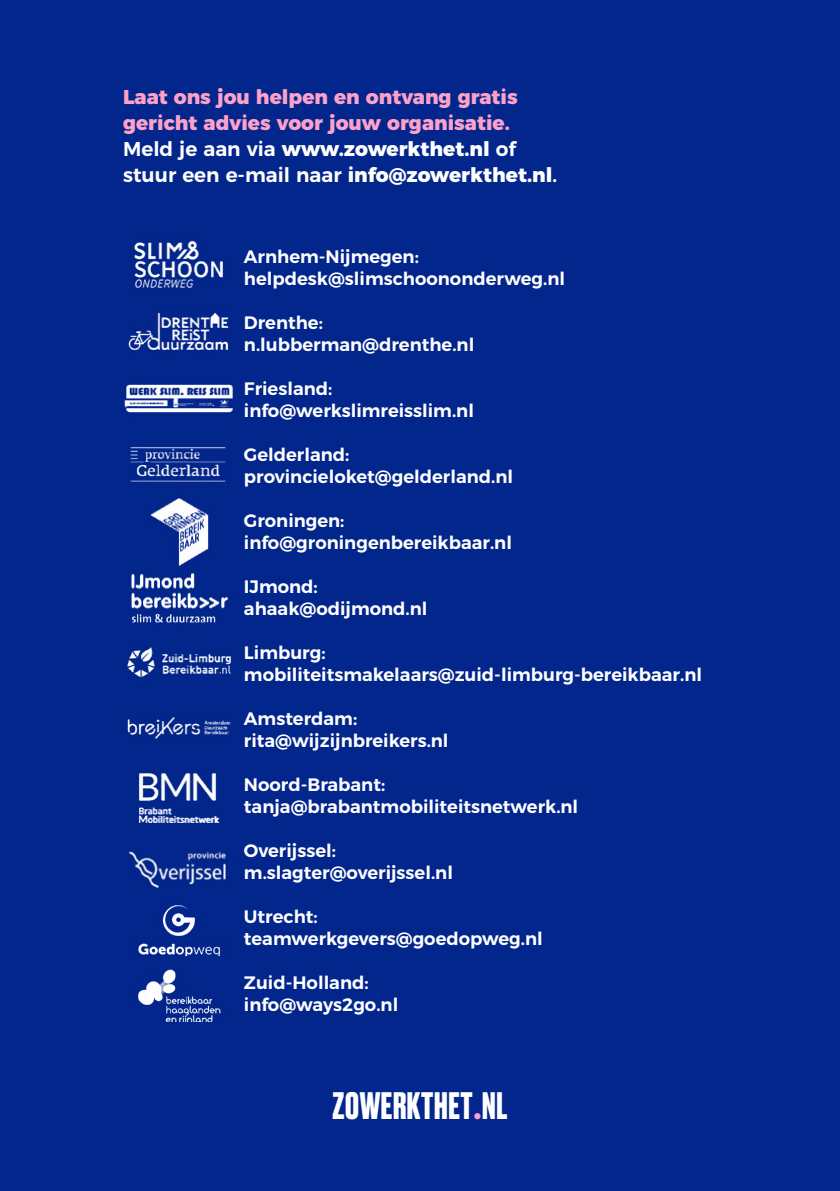
<style>
.page{position:relative;width:840px;height:1191px;background:#fff}
.page>*{position:absolute;margin:0;border:0;box-sizing:border-box;transform-origin:0 0}
.t1{font:700 36px "Druk";letter-spacing:.02em;color:#fff}
.t2{font:800 20px/26px "Montserrat";color:#fda1c9}
.t3{font:600 18px/22px "Montserrat";color:#fff}
.s1{font-weight:600;color:#fff}
.s2{color:#fff}
.s3{font-family:"Montserrat";color:#fda1c9}
</style>
<div class="page">
<div style="left:0;top:0;width:839px;height:1191px;background:#03268c"></div>
<img style="left:130px;top:238px;width:97px;height:52px">
<img style="left:123px;top:305px;width:111px;height:53px">
<img style="left:123px;top:372px;width:111px;height:53px">
<img style="left:123px;top:439px;width:111px;height:53px">
<img style="left:123px;top:571px;width:111px;height:53px">
<img style="left:123px;top:637px;width:111px;height:53px">
<img style="left:123px;top:703px;width:111px;height:53px">
<img style="left:129px;top:769px;width:100px;height:53px">
<img style="left:123px;top:836px;width:111px;height:53px">
<img style="left:131px;top:902px;width:96px;height:53px">
<img style="left:131px;top:968px;width:96px;height:53px">
<img style="left:119px;top:492px;width:119px;height:79px">
<p class="t2" style="left:123px;top:82px;width:435px">Laat ons jou helpen en ontvang gratis gericht advies voor jouw organisatie.<br><span class="s1">Meld je aan via</span> <span class="s2">www.zowerkthet.nl</span> <span class="s1">of stuur een e-mail naar</span> <span class="s2">info@zowerkthet.nl</span><span class="s1">.</span></p>
<p class="t3" style="left:244px;top:244px;width:322px">Arnhem-Nijmegen: helpdesk@slimschoononderweg.nl</p>
<p class="t3" style="left:244px;top:310px;width:232px">Drenthe: n.lubberman@drenthe.nl</p>
<p class="t3" style="left:244px;top:376px;width:231px">Friesland: info@werkslimreisslim.nl</p>
<p class="t3" style="left:244px;top:442px;width:270px">Gelderland: provincieloket@gelderland.nl</p>
<p class="t3" style="left:244px;top:508px;width:269px">Groningen: info@groningenbereikbaar.nl</p>
<p class="t3" style="left:244px;top:574px;width:185px">IJmond: ahaak@odijmond.nl</p>
<p class="t3" style="left:244px;top:640px;width:459px">Limburg: mobiliteitsmakelaars@zuid-limburg-bereikbaar.nl</p>
<p class="t3" style="left:244px;top:706px;width:206px">Amsterdam: rita@wijzijnbreikers.nl</p>
<p class="t3" style="left:244px;top:772px;width:335px">Noord-Brabant: tanja@brabantmobiliteitsnetwerk.nl</p>
<p class="t3" style="left:244px;top:838px;width:210px">Overijssel: m.slagter@overijssel.nl</p>
<p class="t3" style="left:244px;top:904px;width:300px">Utrecht: teamwerkgevers@goedopweg.nl</p>
<p class="t3" style="left:244px;top:970px;width:156px">Zuid-Holland: info@ways2go.nl</p>
<h1 class="t1" style="left:332px;top:1081px;width:176px">ZOWERKTHET<span class="s3">.</span>NL</h1>
</div>
